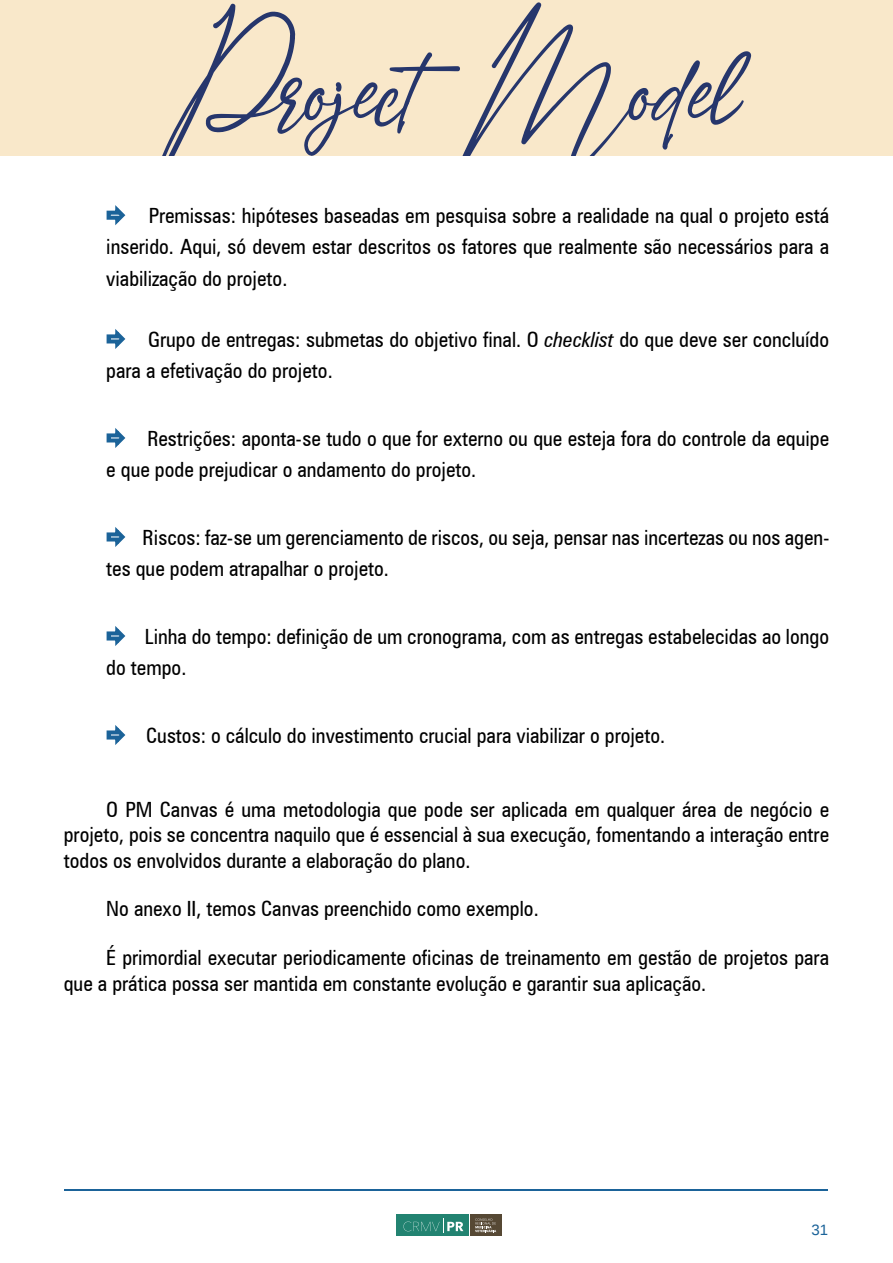
<style>
.page{position:relative;width:893px;height:1263px;background:#fff}
.page>*{position:absolute;margin:0;border:0;box-sizing:border-box;transform-origin:0 0}
.t1{font:132px "Amostely Signature";color:#26366c}
.t2{font:condensed 21px/31.5px "Zurich BT";color:#000}
.t3{font:15px "Liberation Sans";color:#1b6399}
.s1{font-style:italic}
</style>
<div class="page">
<div style="left:396px;top:1214px;width:73px;height:22px;background:#228371"></div>
<div style="left:470px;top:1214px;width:32px;height:22px;background:#564834"></div>
<svg style="left:475px;top:1218px;width:21px;height:14px"></svg>
<svg style="left:403px;top:1218px;width:60px;height:15px"></svg>
<hr style="left:65px;top:1189px;width:763px;height:2px;background:#1b6399">
<div style="left:0;top:0;width:893px;height:155px;background:#f9e8ca"></div>
<h1 class="t1" style="left:150px;top:-21px;width:594px">Project Model</h1>
<p class="t2" style="left:106px;top:199px;width:724px;text-align:justify;text-indent:43px">Premissas: hipóteses baseadas em pesquisa sobre a realidade na qual o projeto está inserido. Aqui, só devem estar descritos os fatores que realmente são necessários para a viabilização do projeto.</p>
<p class="t2" style="left:106px;top:323px;width:724px;text-indent:42px">Grupo de entregas: submetas do objetivo final. O <span class="s1">checklist</span> do que deve ser concluído para a efetivação do projeto.</p>
<p class="t2" style="left:106px;top:422px;width:724px;text-indent:41px">Restrições: aponta-se tudo o que for externo ou que esteja fora do controle da equipe e que pode prejudicar o andamento do projeto.</p>
<p class="t2" style="left:106px;top:521px;width:724px;text-indent:36px">Riscos: faz-se um gerenciamento de riscos, ou seja, pensar nas incertezas ou nos agen&shy;tes que podem atrapalhar o projeto.</p>
<p class="t2" style="left:106px;top:620px;width:724px;text-indent:39px">Linha do tempo: definição de um cronograma, com as entregas estabelecidas ao longo do tempo.</p>
<p class="t2" style="left:146px;top:719px;width:521px">Custos: o cálculo do investimento crucial para viabilizar o projeto.</p>
<p class="t2" style="left:64px;top:796px;width:767px;line-height:25.5px;text-align:justify;text-indent:43px">O PM Canvas é uma metodologia que pode ser aplicada em qualquer área de negócio e projeto, pois se concentra naquilo que é essencial à sua execução, fomentando a interação entre todos os envolvidos durante a elaboração do plano.</p>
<p class="t2" style="left:106px;top:892px;width:434px">No anexo II, temos Canvas preenchido como exemplo.</p>
<p class="t2" style="left:64px;top:945px;width:767px;line-height:25.5px;text-indent:43px">É primordial executar periodicamente oficinas de treinamento em gestão de projetos para que a prática possa ser mantida em constante evolução e garantir sua aplicação.</p>
<p class="t3" style="left:811px;top:1221px;width:18px">31</p>
</div>
